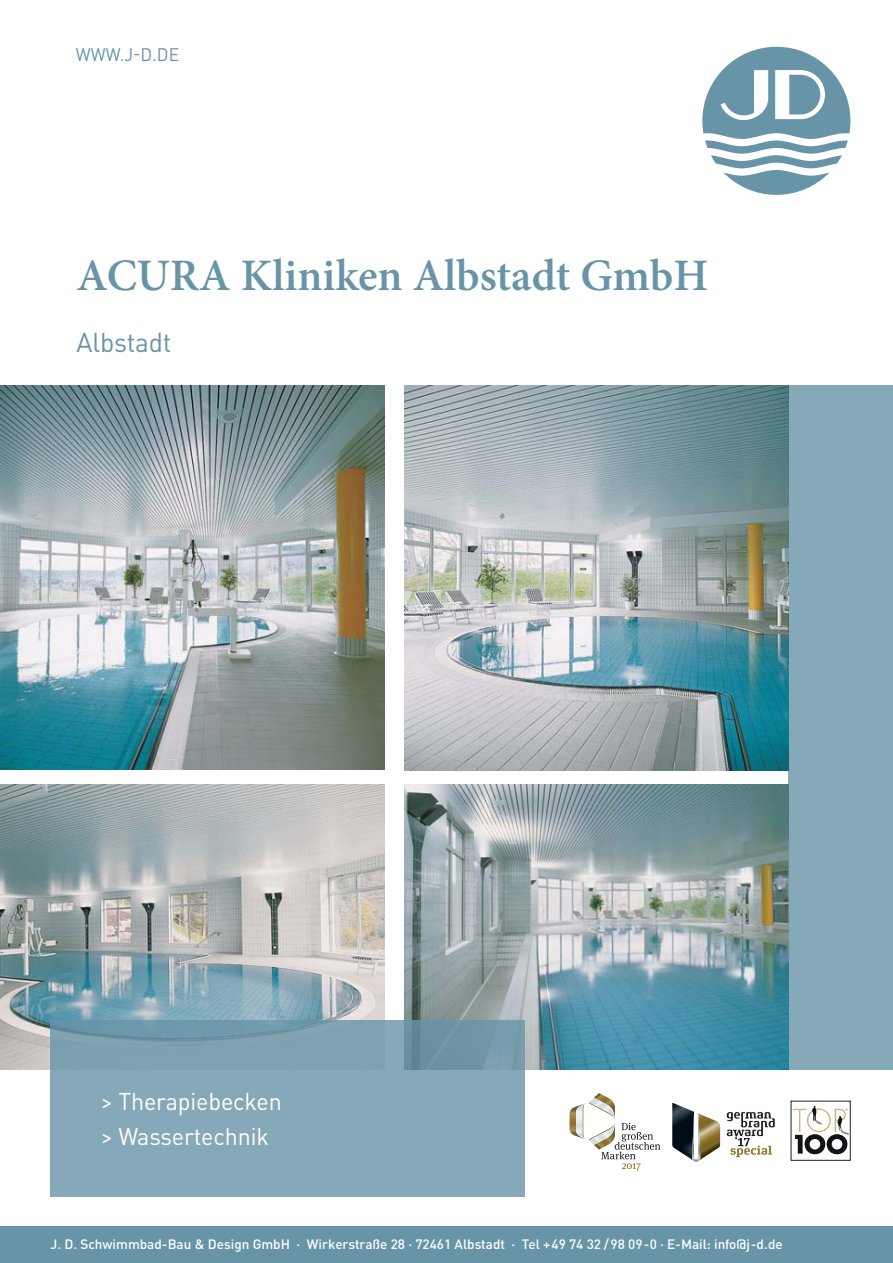
<style>
.page{position:relative;width:893px;height:1263px;background:#fff}
.page>*{position:absolute;margin:0;border:0;box-sizing:border-box;transform-origin:0 0}
.t1{font:600 45px "Minion Pro";color:#6894a8}
.t2{font:27px "DIN Pro";letter-spacing:-.005em;color:#6894a8}
.t3{font:24px/34.5px "DIN Pro";letter-spacing:-.005em;color:#fff}
.t4{font:18px "DIN Pro";color:#6894a8}
.t5{font:500 13.5px "DIN Pro";color:#fff}
</style>
<div class="page">
<div style="left:0;top:1227px;width:893px;height:36px;background:#6894a8"></div>
<div style="left:789px;top:386px;width:104px;height:683px;background:#86a9b9"></div>
<svg style="left:702px;top:47px;width:148px;height:148px"></svg>
<img style="left:404px;top:386px;width:385px;height:384px">
<img style="left:0;top:385px;width:384px;height:385px">
<img style="left:0;top:785px;width:384px;height:284px">
<img style="left:404px;top:785px;width:385px;height:284px">
<svg style="left:51px;top:1020px;width:474px;height:177px;background:#81a5b5"></svg>
<svg style="left:793px;top:1106px;width:55px;height:48px"></svg>
<img style="left:700px;top:1114px;width:20px;height:46px">
<img style="left:672px;top:1103px;width:22px;height:57px">
<svg style="left:692px;top:1112px;width:8px;height:49px"></svg>
<svg style="left:727px;top:1112px;width:48px;height:45px"></svg>
<img style="left:594px;top:1093px;width:14px;height:5px">
<svg style="left:569px;top:1098px;width:91px;height:73px"></svg>
<h3 class="t4" style="left:76px;top:42px;width:105px">WWW.J-D.DE</h3>
<h1 class="t1" style="left:77px;top:244px;width:633px">ACURA Kliniken Albstadt GmbH</h1>
<h2 class="t2" style="left:77px;top:324px;width:97px">Albstadt</h2>
<h3 class="t3" style="left:101px;top:1083px;width:182px">&gt; Therapiebecken &gt; Wassertechnik</h3>
<p class="t5" style="left:51px;top:1235px;width:734px">J. D. Schwimmbad-Bau &amp; Design GmbH · Wirkerstraße 28 · 72461 Albstadt · Tel +49 74 32 /98 09-0 · E-Mail: info@j-d.de</p>
</div>
